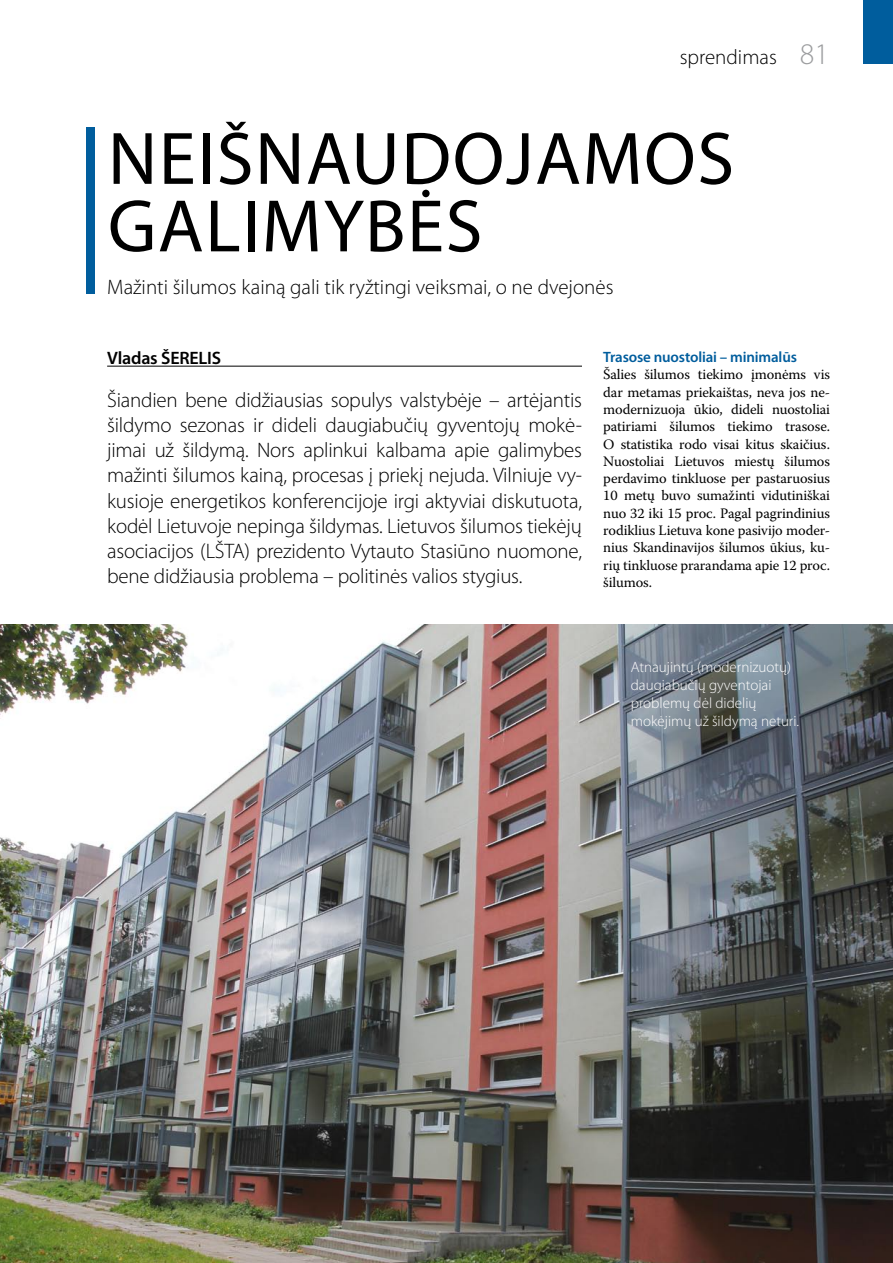
<style>
.page{position:relative;width:893px;height:1263px;background:#fff}
.page>*{position:absolute;margin:0;border:0;box-sizing:border-box;transform-origin:0 0}
.t1{font:75px/67.5px "Myriad Pro";letter-spacing:.02em;color:#000}
.t2{font:300 21px/25.2px "Myriad Pro";color:#000;text-align:justify}
.t3{font:600 18px "Myriad Pro";letter-spacing:-.01em;color:#000}
.t4{font:300 15px/18px "Myriad Pro";color:#fff}
.t5{font:600 15px "Myriad Pro";letter-spacing:-.01em;color:#005d9d}
.t6{font:14.4px/17.2px "Warnock Pro";letter-spacing:-.01em;color:#000;text-align:justify}
.s1{font-size:30px;color:#9c9d9f}
</style>
<div class="page">
<div style="left:863px;top:0;width:30px;height:64px;background:#005d9d"></div>
<hr style="left:107px;top:366px;width:475px;height:1px;background:#000">
<div style="left:86px;top:128px;width:8px;height:166px;background:#005d9d"></div>
<img style="left:0;top:624px;width:893px;height:639px">
<p class="t2" style="left:680px;top:44px;width:151px">sprendimas <span class="s1">81</span></p>
<h1 class="t1" style="left:108px;top:124px;width:628px">NEIŠNAUDOJAMOS<br>GALIMYBĖS</h1>
<p class="t2" style="left:107px;top:274px;width:508px">Mažinti šilumos kainą gali tik ryžtingi veiksmai, o ne dvejonės</p>
<p class="t3" style="left:107px;top:347px;width:116px">Vladas ŠERELIS</p>
<p class="t2" style="left:107px;top:387px;width:476px">Šiandien bene didžiausias sopulys valstybėje – artėjantis šildymo sezonas ir dideli daugiabučių gyventojų mokė&shy;jimai už šildymą. Nors aplinkui kalbama apie galimybes mažinti šilumos kainą, procesas į priekį nejuda. Vilniuje vy&shy;kusioje energetikos konferencijoje irgi aktyviai diskutuota, kodėl Lietuvoje nepinga šildymas. Lietuvos šilumos tiekėjų asociacijos (LŠTA) prezidento Vytauto Stasiūno nuomone, bene didžiausia problema – politinės valios stygius.</p>
<p class="t5" style="left:603px;top:348px;width:195px">Trasose nuostoliai – minimalūs</p>
<p class="t6" style="left:603px;top:366px;width:228px">Šalies šilumos tiekimo įmonėms vis dar metamas priekaištas, neva jos ne&shy;modernizuoja ūkio, dideli nuostoliai patiriami šilumos tiekimo trasose.<br>O statistika rodo visai kitus skaičius.<br>Nuostoliai Lietuvos miestų šilumos perdavimo tinkluose per pastaruosius 10 metų buvo sumažinti vidutiniškai nuo 32 iki 15 proc. Pagal pagrindinius rodiklius Lietuva kone pasivijo moder&shy;nius Skandinavijos šilumos ūkius, ku&shy;rių tinkluose prarandama apie 12 proc. šilumos.</p>
<p class="t4" style="left:631px;top:658px;width:170px">Atnaujintų (modernizuotų) daugiabučių gyventojai problemų dėl didelių mokėjimų už šildymą neturi.</p>
</div>
